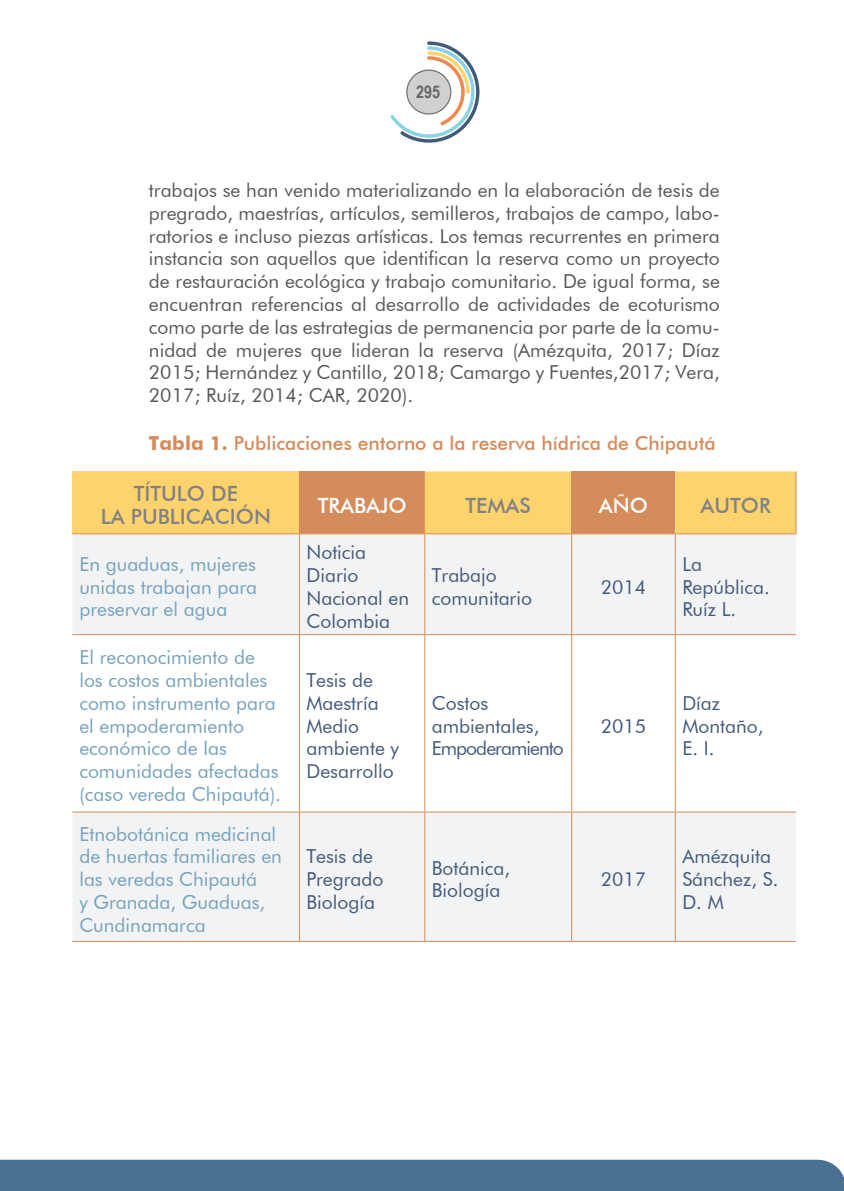
<style>
.page{position:relative;width:844px;height:1191px;background:#fff}
.page>*{position:absolute;margin:0;border:0;box-sizing:border-box;transform-origin:0 0}
.t1{font:500 21px/22.8px "Futura BT";color:#808285;text-align:center}
.t2{font:500 21px "Futura BT";color:#fff}
.t3{font:19.25px/22.8px "Futura BT";color:#57585a;text-align:justify}
.t4{font:19.25px/22.8px "Futura BT";color:#75a1bc}
.t5{font:19.25px/22.8px "Futura BT";color:#435a7b}
.t6{font:500 19.25px "Futura BT";color:#d58c5d}
.t7{font:700 17.5px "Arial Narrow";color:#656568}
.s1{font-weight:700}
</style>
<div class="page">
<svg style="left:390px;top:41px;width:89px;height:102px"></svg>
<div style="left:0;top:1159px;width:817px;height:32px;background:#4b7192"></div>
<div style="left:72px;top:471px;width:227px;height:63px;background:#fed36d"></div>
<div style="left:299px;top:471px;width:125px;height:63px;background:#d58c5d"></div>
<div style="left:424px;top:471px;width:371px;height:62px;background:#fed36d"></div>
<div style="left:571px;top:471px;width:104px;height:63px;background:#d58c5d"></div>
<svg style="left:72px;top:534px;width:723px;height:407px;fill:#f2f3f4"></svg>
<hr style="left:72px;top:533px;width:227px;height:1px;background:#d58c5d">
<hr style="left:299px;top:534px;width:1px;height:100px;background:#d58c5d">
<hr style="left:424px;top:534px;width:1px;height:100px;background:#d58c5d">
<hr style="left:571px;top:534px;width:1px;height:100px;background:#d58c5d">
<hr style="left:674px;top:534px;width:1px;height:100px;background:#d58c5d">
<hr style="left:72px;top:634px;width:227px;height:1px;background:#d58c5d">
<hr style="left:299px;top:634px;width:125px;height:1px;background:#d58c5d">
<hr style="left:299px;top:635px;width:1px;height:176px;background:#d58c5d">
<hr style="left:424px;top:634px;width:147px;height:1px;background:#d58c5d">
<hr style="left:424px;top:635px;width:1px;height:176px;background:#d58c5d">
<hr style="left:571px;top:634px;width:104px;height:1px;background:#d58c5d">
<hr style="left:571px;top:635px;width:1px;height:176px;background:#d58c5d">
<hr style="left:675px;top:634px;width:120px;height:1px;background:#d58c5d">
<hr style="left:674px;top:635px;width:1px;height:176px;background:#d58c5d">
<hr style="left:72px;top:811px;width:227px;height:1px;background:#d58c5d">
<hr style="left:299px;top:811px;width:125px;height:1px;background:#d58c5d">
<hr style="left:299px;top:812px;width:1px;height:129px;background:#d58c5d">
<hr style="left:424px;top:811px;width:147px;height:1px;background:#d58c5d">
<hr style="left:424px;top:812px;width:1px;height:129px;background:#d58c5d">
<hr style="left:571px;top:811px;width:104px;height:1px;background:#d58c5d">
<hr style="left:571px;top:812px;width:1px;height:129px;background:#d58c5d">
<hr style="left:675px;top:811px;width:120px;height:1px;background:#d58c5d">
<hr style="left:674px;top:812px;width:1px;height:129px;background:#d58c5d">
<hr style="left:72px;top:941px;width:227px;height:1px;background:#d58c5d">
<hr style="left:299px;top:941px;width:125px;height:1px;background:#d58c5d">
<hr style="left:424px;top:941px;width:147px;height:1px;background:#d58c5d">
<hr style="left:571px;top:941px;width:104px;height:1px;background:#d58c5d">
<hr style="left:675px;top:941px;width:120px;height:1px;background:#d58c5d">
<hr style="left:424px;top:533px;width:147px;height:1px;background:#d58c5d">
<hr style="left:795px;top:471px;width:1px;height:62px;background:#d58c5d">
<hr style="left:675px;top:533px;width:121px;height:1px;background:#d58c5d">
<p class="t7" style="left:416px;top:82px;width:25px">295</p>
<p class="t3" style="left:149px;top:179px;width:572px">trabajos se han venido materializando en la elaboración de tesis de pregrado, maestrías, artículos, semilleros, trabajos de campo, labo&shy;ratorios e incluso piezas artísticas. Los temas recurrentes en primera instancia son aquellos que identifican la reserva como un proyecto de restauración ecológica y trabajo comunitario. De igual forma, se encuentran referencias al desarrollo de actividades de ecoturismo como parte de las estrategias de permanencia por parte de la comu&shy;nidad de mujeres que lideran la reserva (Amézquita, 2017; Díaz 2015; Hernández y Cantillo, 2018; Camargo y Fuentes,2017; Vera, 2017; Ruíz, 2014; CAR, 2020).</p>
<p class="t6" style="left:149px;top:431px;width:568px"><span class="s1">Tabla 1.</span> Publicaciones entorno a la reserva hídrica de Chipautá</p>
<p class="t1" style="left:101px;top:482px;width:171px">TÍTULO DE<br>LA PUBLICACIÓN</p>
<p class="t2" style="left:317px;top:492px;width:90px">TRABAJO</p>
<p class="t1" style="left:465px;top:494px;width:67px">TEMAS</p>
<p class="t2" style="left:599px;top:492px;width:50px">AÑO</p>
<p class="t1" style="left:700px;top:494px;width:72px">AUTOR</p>
<p class="t4" style="left:79px;top:552px;width:179px;text-align:justify">En guaduas, mujeres unidas trabajan para preservar el agua</p>
<p class="t5" style="left:306px;top:541px;width:104px">Noticia<br>Diario<br>Nacional en<br>Colombia</p>
<p class="t4" style="left:79px;top:646px;width:203px">El reconocimiento de los costos ambientales como instrumento para el empoderamiento económico de las comunidades afectadas (caso vereda Chipautá).</p>
<p class="t4" style="left:79px;top:822px;width:204px">Etnobotánica medicinal de huertas familiares en las veredas Chipautá<br>y Granada, Guaduas,<br>Cundinamarca</p>
<p class="t5" style="left:306px;top:669px;width:94px">Tesis de<br>Maestría<br>Medio ambiente y<br>Desarrollo</p>
<p class="t5" style="left:306px;top:845px;width:79px">Tesis de<br>Pregrado<br>Biología</p>
<p class="t5" style="left:431px;top:564px;width:102px">Trabajo comunitario</p>
<p class="t5" style="left:431px;top:691px;width:133px">Costos ambientales,<br>Empoderamiento</p>
<p class="t5" style="left:600px;top:575px;width:47px">2014</p>
<p class="t5" style="left:600px;top:714px;width:47px">2015</p>
<p class="t5" style="left:431px;top:856px;width:80px">Botánica,<br>Biología</p>
<p class="t5" style="left:600px;top:867px;width:47px">2017</p>
<p class="t5" style="left:682px;top:552px;width:89px">La<br>República.<br>Ruíz L.</p>
<p class="t5" style="left:682px;top:691px;width:83px">Díaz<br>Montaño,<br>E. I.</p>
<p class="t5" style="left:682px;top:845px;width:98px">Amézquita<br>Sánchez, S.<br>D. M</p>
</div>
